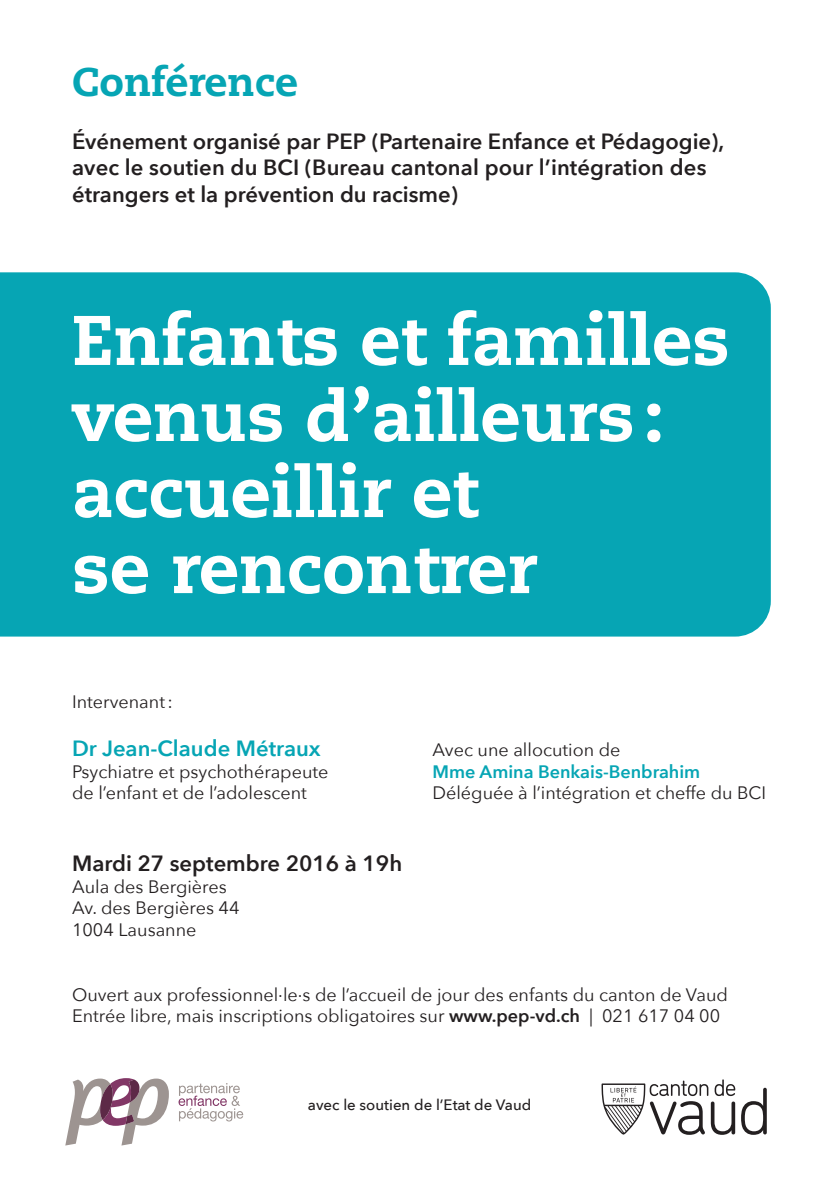
<style>
.page{position:relative;width:840px;height:1191px;background:#fff}
.page>*{position:absolute;margin:0;border:0;box-sizing:border-box;transform-origin:0 0}
.t1{font:800 70px/76px "Caecilia LT";color:#fff}
.t2{font:800 40px "Caecilia LT";color:#06a5b4}
.t3{font:600 22px/26.4px "Avenir Next";color:#231f20}
.t4{font:600 22px "Avenir Next";color:#06a5b4}
.t5{font:18px/21.6px "Avenir Next";color:#231f20}
.t6{font:600 18px "Avenir Next";color:#06a5b4}
.t7{font:500 15px "Avenir Next";color:#231f20}
.s1{font-weight:600}
</style>
<div class="page">
<div style="left:0;top:272px;width:770px;height:364px;background:#06a5b4"></div>
<svg style="left:65px;top:1078px;width:104px;height:67px"></svg>
<svg style="left:178px;top:1083px;width:65px;height:38px"></svg>
<svg style="left:741px;top:1087px;width:25px;height:47px"></svg>
<svg style="left:601px;top:1079px;width:133px;height:55px"></svg>
<h2 class="t2" style="left:72px;top:57px;width:227px">Conférence</h2>
<p class="t3" style="left:72px;top:127px;width:653px">Événement organisé par PEP (Partenaire Enfance et Pédagogie), avec le soutien du BCI (Bureau cantonal pour l’intégration des étrangers et la prévention du racisme)</p>
<h1 class="t1" style="left:72px;top:303px;width:658px">Enfants et familles venus d’ailleurs : accueillir et<br>se rencontrer</h1>
<p class="t5" style="left:72px;top:690px;width:102px">Intervenant :</p>
<p class="t4" style="left:72px;top:729px;width:250px">Dr Jean-Claude Métraux</p>
<p class="t5" style="left:432px;top:738px;width:189px">Avec une allocution de</p>
<p class="t5" style="left:72px;top:759px;width:258px">Psychiatre et psychothérapeute</p>
<p class="t6" style="left:432px;top:756px;width:269px">Mme Amina Benkais-Benbrahim</p>
<p class="t5" style="left:72px;top:781px;width:236px">de l’enfant et de l’adolescent</p>
<p class="t5" style="left:432px;top:781px;width:335px">Déléguée à l’intégration et cheffe du BCI</p>
<p class="t3" style="left:72px;top:849px;width:331px">Mardi 27 septembre 2016 à 19h</p>
<p class="t5" style="left:72px;top:875px;width:169px">Aula des Bergières<br>Av. des Bergières 44<br>1004 Lausanne</p>
<p class="t5" style="left:72px;top:983px;width:657px">Ouvert aux professionnel.le.s de l’accueil de jour des enfants du canton de Vaud<br>Entrée libre, mais inscriptions obligatoires sur <span class="s1">www.pep-vd.ch</span> | 021 617 04 00</p>
<p class="t7" style="left:308px;top:1091px;width:225px">avec le soutien de l’Etat de Vaud</p>
</div>
